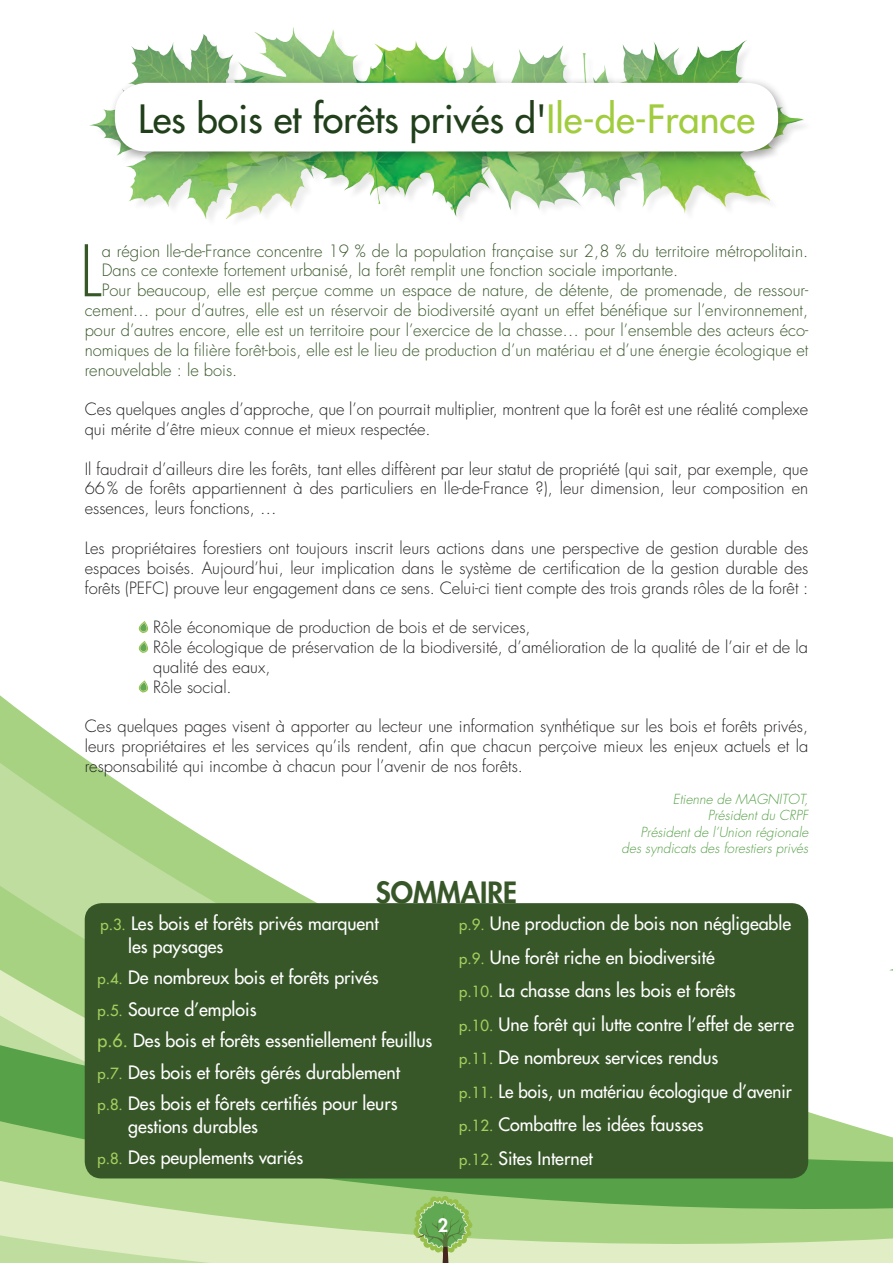
<style>
.page{position:relative;width:893px;height:1263px;background:#fff}
.page>*{position:absolute;margin:0;border:0;box-sizing:border-box;transform-origin:0 0}
.t1{font:300 69px "Futura";color:#385729}
.t2{font:37.95px "Futura";color:#203f1a}
.t3{font:800 28.5px "Futura";color:#385729}
.t4{font:18px/33.5px "Futura";color:#fff}
.t5{font:800 18px "Futura";color:#fff}
.t6{font:300 16.5px/19.8px "Futura";color:#231f20;text-align:justify}
.t7{font:300 16.5px "Futura";color:#385729}
.t8{font:italic 300 13.5px/16.2px "Futura";color:#57a149;text-align:right}
.s1{color:#a1cc3e}
.s2{font-size:15px;color:#a5d05e}
.s3{color:#a5d05e}
</style>
<div class="page">
<svg style="left:0;top:696px;width:809px;height:343px"></svg>
<svg style="left:0;top:1039px;width:892px;height:223px;background:#acd292"></svg>
<svg style="left:138px;top:621px;width:10px;height:12px"></svg>
<svg style="left:138px;top:641px;width:10px;height:11px"></svg>
<svg style="left:138px;top:680px;width:10px;height:12px"></svg>
<div style="left:85px;top:902px;width:722px;height:276px;background:#385729;border-radius:17px"></div>
<img style="left:89px;top:28px;width:714px;height:190px">
<div style="left:109px;top:77px;width:681px;height:87px;background:#231f20;opacity:.4"></div>
<div style="left:115px;top:83px;width:662px;height:68px;background:#fff;border-radius:31px"></div>
<svg style="left:413px;top:1195px;width:59px;height:67px;background:#95bf74"></svg>
<h2 class="t2" style="left:138px;top:94px;width:618px">Les bois et forêts privés d'<span class="s1">Ile-de-France</span></h2>
<h1 class="t1" style="left:79px;top:227px;width:24px">L</h1>
<p class="t7" style="left:102px;top:240px;width:707px">a région Ile-de-France concentre 19 % de la population française sur 2,8 % du territoire métropolitain.</p>
<p class="t7" style="left:102px;top:260px;width:578px">Dans ce contexte fortement urbanisé, la forêt remplit une fonction sociale importante.</p>
<p class="t7" style="left:102px;top:279px;width:707px">Pour beaucoup, elle est perçue comme un espace de nature, de détente, de promenade, de ressour-</p>
<p class="t7" style="left:85px;top:299px;width:724px">cement… pour d’autres, elle est un réservoir de biodiversité ayant un effet bénéfique sur l’environnement,</p>
<p class="t7" style="left:85px;top:319px;width:724px">pour d’autres encore, elle est un territoire pour l’exercice de la chasse… pour l’ensemble des acteurs éco-</p>
<p class="t7" style="left:85px;top:339px;width:724px">nomiques de la filière forêt-bois, elle est le lieu de production d’un matériau et d’une énergie écologique et</p>
<p class="t7" style="left:85px;top:359px;width:154px">renouvelable : le bois.</p>
<p class="t6" style="left:85px;top:399px;width:724px">Ces quelques angles d’approche, que l’on pourrait multiplier, montrent que la forêt est une réalité complexe qui mérite d’être mieux connue et mieux respectée.</p>
<p class="t6" style="left:85px;top:459px;width:724px">Il faudrait d’ailleurs dire les forêts, tant elles diffèrent par leur statut de propriété (qui sait, par exemple, que 66% de forêts appartiennent à des particuliers en Ile-de-France ?), leur dimension, leur composition en essences, leurs fonctions, …</p>
<p class="t6" style="left:85px;top:538px;width:724px">Les propriétaires forestiers ont toujours inscrit leurs actions dans une perspective de gestion durable des espaces boisés. Aujourd’hui, leur implication dans le système de certification de la gestion durable des forêts (PEFC) prouve leur engagement dans ce sens. Celui-ci tient compte des trois grands rôles de la forêt :</p>
<p class="t6" style="left:153px;top:617px;width:656px;text-align:left">Rôle économique de production de bois et de services,<br>Rôle écologique de préservation de la biodiversité, d’amélioration de la qualité de l’air et de la qualité des eaux,<br>Rôle social.</p>
<p class="t6" style="left:85px;top:716px;width:724px">Ces quelques pages visent à apporter au lecteur une information synthétique sur les bois et forêts privés, leurs propriétaires et les services qu’ils rendent, afin que chacun perçoive mieux les enjeux actuels et la responsabilité qui incombe à chacun pour l’avenir de nos forêts.</p>
<p class="t8" style="left:621px;top:791px;width:188px">Etienne de MAGNITOT,<br>Président du CRPF<br>Président de l’Union régionale des syndicats des forestiers privés</p>
<h3 class="t3" style="left:375px;top:873px;width:143px">SOMMAIRE</h3>
<p class="t4" style="left:128px;top:911px;width:252px;line-height:22.8px;text-indent:-28px"><span class="s2">p.3.</span> Les bois et forêts privés marquent les paysages</p>
<p class="t4" style="left:97px;top:961px;width:336px;line-height:31.3px"><span class="s2">p.4.</span> De nombreux bois et forêts privés<br><span class="s2">p.5.</span> Source d’emplois<br><span class="s3">p.6.</span> Des bois et forêts essentiellement feuillus <span class="s2">p.7.</span> Des bois et forêts gérés durablement<br><span class="s2">p.8.</span> Des bois et fôrets certifiés pour leurs</p>
<p class="t4" style="left:97px;top:1110px;width:207px;line-height:31.3px;text-indent:31px">gestions durables<br><span class="s2">p.8.</span> Des peuplements variés</p>
<p class="t4" style="left:459px;top:906px;width:336px"><span class="s2">p.9.</span> Une production de bois non négligeable <span class="s2">p.9.</span> Une forêt riche en biodiversité<br><span class="s2">p.10.</span> La chasse dans les bois et forêts<br><span class="s2">p.10.</span> Une forêt qui lutte contre l’effet de serre <span class="s2">p.11.</span> De nombreux services rendus<br><span class="s2">p.11.</span> Le bois, un matériau écologique d’avenir <span class="s2">p.12.</span> Combattre les idées fausses<br><span class="s2">p.12.</span> Sites Internet</p>
<p class="t5" style="left:437px;top:1212px;width:12px">2</p>
</div>
